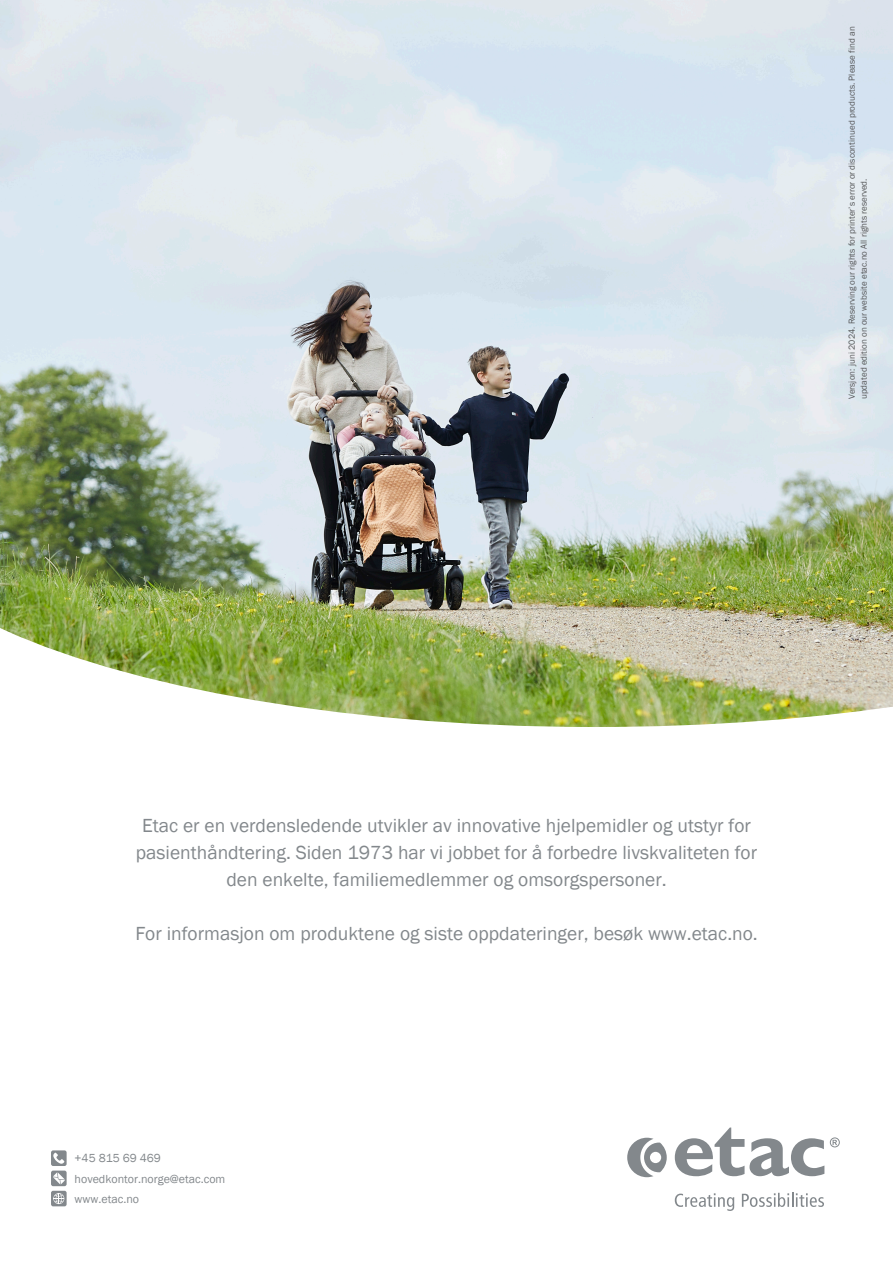
<style>
.page{position:relative;width:893px;height:1263px;background:#fff}
.page>*{position:absolute;margin:0;border:0;box-sizing:border-box;transform-origin:0 0}
.t1{font:19.5px/27px "Franklin Gothic";color:#83888c;text-align:center}
.t2{font:12px/20.2px "Franklin Gothic";color:#83888c}
.t3{font:9px/12px "Franklin Gothic";color:#57585a}
.s1{font-style:inherit}
</style>
<div class="page">
<img style="left:0;top:0;width:893px;height:618px">
<svg style="left:0;top:618px;width:893px;height:590px"></svg>
<svg style="left:675px;top:1127px;width:149px;height:49px"></svg>
<svg style="left:830px;top:1137px;width:10px;height:10px"></svg>
<svg style="left:627px;top:1138px;width:40px;height:39px"></svg>
<svg style="left:675px;top:1193px;width:59px;height:18px"></svg>
<svg style="left:742px;top:1193px;width:82px;height:14px"></svg>
<div style="left:51px;top:1150px;width:16px;height:16px;background:#83888c;border-radius:2px"></div>
<svg style="left:53px;top:1152px;width:11px;height:12px"></svg>
<div style="left:51px;top:1170px;width:16px;height:16px;background:#83888c;border-radius:2px"></div>
<svg style="left:53px;top:1172px;width:12px;height:12px"></svg>
<div style="left:51px;top:1191px;width:16px;height:15px;background:#83888c;border-radius:2px"></div>
<svg style="left:53px;top:1193px;width:11px;height:11px"></svg>
<p class="t3" style="left:846px;top:399px;width:374px;rotate:-90deg"><span class="s1">Versjon: juni 2024.</span> Reserving our rights for printer’s error or discontinued products. Please find an updated edition on our website etac.<span class="s1">no</span> All rights reserved.</p>
<p class="t1" style="left:136px;top:812px;width:623px">Etac er en verdensledende utvikler av innovative hjelpemidler og utstyr for pasienthåndtering. Siden 1973 har vi jobbet for å forbedre livskvaliteten for den enkelte, familiemedlemmer og omsorgspersoner.</p>
<p class="t1" style="left:135px;top:920px;width:624px">For informasjon om produktene og siste oppdateringer, besøk www.etac.no.</p>
<p class="t2" style="left:75px;top:1148px;width:152px"><span class="s1">+45</span> 815 69 469 hovedkontor.norge@etac.com <span class="s1">www.etac.</span>no</p>
</div>
